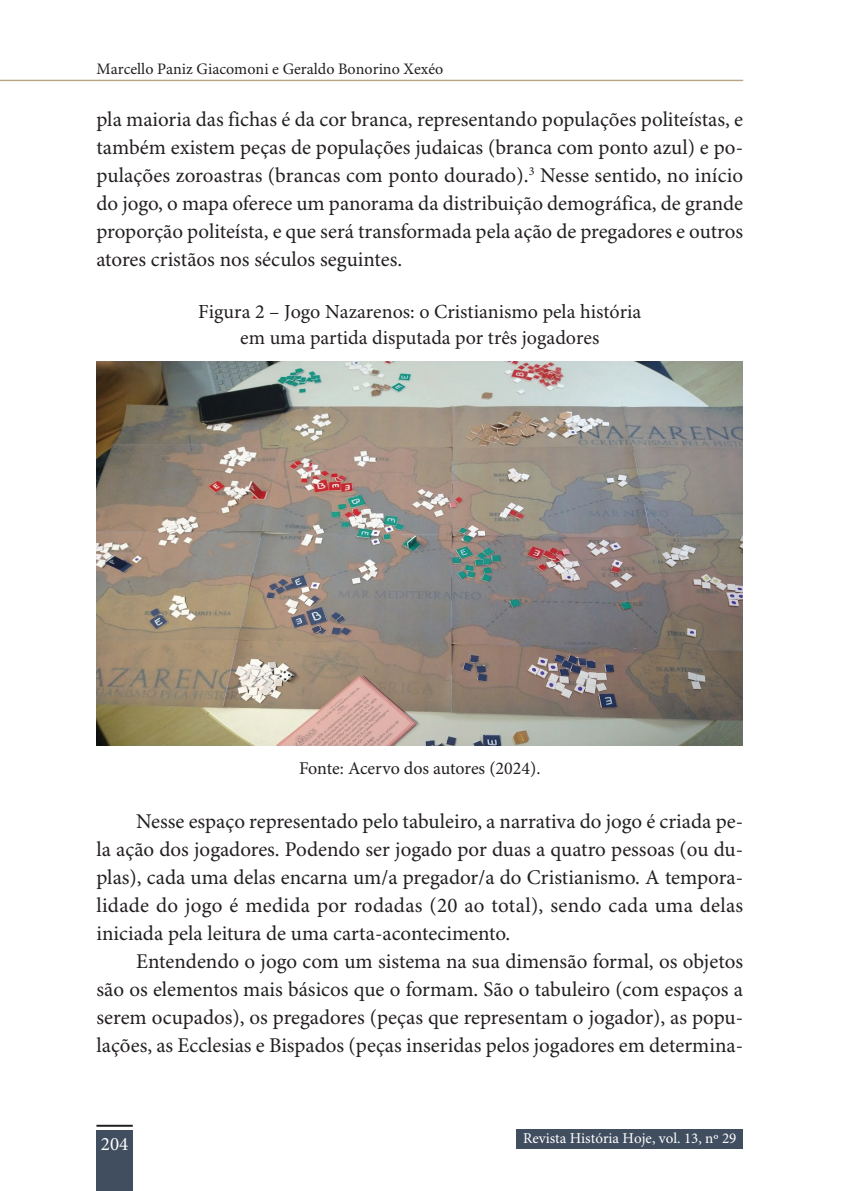
<style>
.page{position:relative;width:851px;height:1191px;background:#fff}
.page>*{position:absolute;margin:0;border:0;box-sizing:border-box;transform-origin:0 0}
.t1{font:21px/28px "Minion Pro";color:#231f20;text-align:justify}
.t2{font:20px/26px "Minion Pro";color:#231f20;text-align:center}
.t3{font:19px "Minion Pro";color:#fff}
.t4{font:18px "Minion Pro";letter-spacing:-.005em;color:#231f20}
.t5{font:16px "Minion Pro";color:#231f20}
.t6{font:15px "Minion Pro";color:#fff}
</style>
<div class="page">
<div style="left:516px;top:1129px;width:227px;height:20px;background:#414e5f"></div>
<div style="left:96px;top:1130px;width:37px;height:61px;background:#414e5f"></div>
<hr style="left:96px;top:1124px;width:37px;height:2px;background:#231f20">
<img style="left:97px;top:361px;width:645px;height:384px">
<hr style="left:0;top:80px;width:743px;height:1px;background:#b8a483">
<p class="t5" style="left:96px;top:59px;width:348px">Marcello Paniz Giacomoni e Geraldo Bonorino Xexéo</p>
<p class="t1" style="left:96px;top:106px;width:648px">pla maioria das fichas é da cor branca, representando populações politeístas, e também existem peças de populações judaicas (branca com ponto azul) e po&shy;pulações zoroastras (brancas com ponto dourado).<sup>3</sup> Nesse sentido, no início do jogo, o mapa oferece um panorama da distribuição demográfica, de grande proporção politeísta, e que será transformada pela ação de pregadores e outros atores cristãos nos séculos seguintes.</p>
<p class="t2" style="left:198px;top:299px;width:444px">Figura 2 – Jogo Nazarenos: o Cristianismo pela história em uma partida disputada por três jogadores</p>
<p class="t4" style="left:299px;top:757px;width:243px">Fonte: Acervo dos autores (2024).</p>
<p class="t1" style="left:96px;top:808px;width:648px;text-indent:40px">Nesse espaço representado pelo tabuleiro, a narrativa do jogo é criada pe&shy;la ação dos jogadores. Podendo ser jogado por duas a quatro pessoas (ou du&shy;plas), cada uma delas encarna um/a pregador/a do Cristianismo. A tempora&shy;lidade do jogo é medida por rodadas (20 ao total), sendo cada uma delas iniciada pela leitura de uma carta-acontecimento.</p>
<p class="t1" style="left:96px;top:948px;width:648px;text-indent:40px">Entendendo o jogo com um sistema na sua dimensão formal, os objetos são os elementos mais básicos que o formam. São o tabuleiro (com espaços a serem ocupados), os pregadores (peças que representam o jogador), as popu&shy;lações, as Ecclesias e Bispados (peças inseridas pelos jogadores em determina-</p>
<p class="t3" style="left:101px;top:1132px;width:29px">204</p>
<p class="t6" style="left:523px;top:1129px;width:215px">Revista História Hoje, vol. 13, nº 29</p>
</div>
